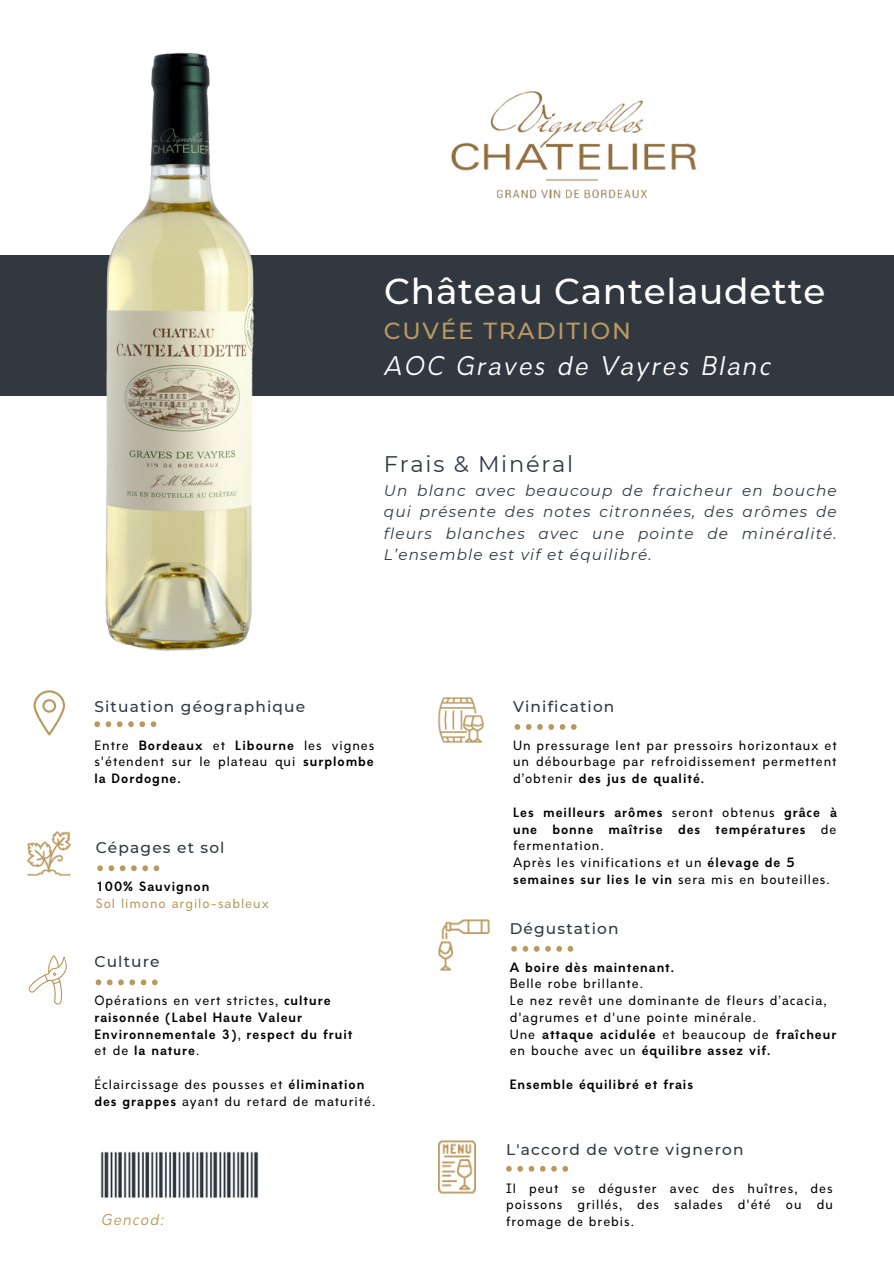
<style>
.page{position:relative;width:894px;height:1264px;background:#fff}
.page>*{position:absolute;margin:0;border:0;box-sizing:border-box;transform-origin:0 0}
.t1{font:500 35.85px "Montserrat";letter-spacing:.02em;color:#fff}
.t2{font:italic 25.2px "Amicale";letter-spacing:.075em;color:#fff}
.t3{font:500 23.25px "Montserrat";letter-spacing:.075em;color:#ba9960}
.t4{font:22.5px "Montserrat";letter-spacing:.075em;color:#313840}
.t5{font:italic 15.3px/21.5px "Montserrat";letter-spacing:.075em;color:#313840;text-align:justify}
.t6{font:500 15.3px "Montserrat";letter-spacing:.075em;color:#313840}
.t7{font:italic 14.7px "Amicale";letter-spacing:.075em;color:#ba9960}
.t8{font:500 12.6px/16.8px "Amicale";letter-spacing:.075em;color:#000;text-align:justify}
.t9{font:700 12.6px/16.8px "Amicale";letter-spacing:.075em;color:#000}
.t10{font:500 12.6px "Amicale";letter-spacing:.075em;color:#ba9960}
.s1{font-weight:700}
.s2{font-weight:500}
</style>
<div class="page">
<img style="left:451px;top:91px;width:246px;height:108px">
<div style="left:0;top:255px;width:893px;height:141px;background:#313840"></div>
<svg style="left:94px;top:721px;width:62px;height:6px"></svg>
<svg style="left:97px;top:865px;width:62px;height:6px"></svg>
<img style="left:438px;top:697px;width:45px;height:45px">
<img style="left:438px;top:919px;width:51px;height:51px">
<svg style="left:514px;top:724px;width:62px;height:6px"></svg>
<svg style="left:511px;top:945px;width:62px;height:6px"></svg>
<svg style="left:506px;top:1165px;width:62px;height:6px"></svg>
<img style="left:438px;top:1140px;width:38px;height:53px">
<img style="left:105px;top:52px;width:149px;height:600px">
<img style="left:27px;top:831px;width:44px;height:44px">
<svg style="left:34px;top:690px;width:31px;height:45px"></svg>
<svg style="left:96px;top:979px;width:62px;height:6px"></svg>
<svg style="left:28px;top:955px;width:39px;height:50px"></svg>
<img style="left:100px;top:1151px;width:158px;height:47px">
<p class="t1" style="left:384px;top:269px;width:442px">Château Cantelaudette</p>
<p class="t3" style="left:383px;top:317px;width:248px">CUVÉE TRADITION</p>
<p class="t2" style="left:385px;top:355px;width:388px">AOC Graves de Vayres Blanc</p>
<p class="t4" style="left:383px;top:450px;width:191px">Frais &amp; Minéral</p>
<p class="t5" style="left:383px;top:480px;width:454px">Un blanc avec beaucoup de fraicheur en bouche qui présente des notes citronnées, des arômes de fleurs blanches avec une pointe de minéralité.<br>L’ensemble est vif et équilibré.</p>
<p class="t6" style="left:94px;top:697px;width:212px">Situation géographique</p>
<p class="t8" style="left:94px;top:738px;width:281px">Entre <span class="s1">Bordeaux</span> et <span class="s1">Libourne</span> les vignes s'étendent sur le plateau qui <span class="s1">surplombe la Dordogne.</span></p>
<p class="t6" style="left:96px;top:838px;width:130px">Cépages et sol</p>
<p class="t9" style="left:96px;top:879px;width:115px">100% Sauvignon</p>
<p class="t10" style="left:96px;top:898px;width:174px">Sol limono argilo-sableux</p>
<p class="t6" style="left:94px;top:952px;width:67px">Culture</p>
<p class="t9" style="left:94px;top:993px;width:259px"><span class="s2">Opérations en vert strictes,</span> culture raisonnée (Label Haute Valeur<br>Environnementale 3)<span class="s2">,</span> respect du fruit</p>
<p class="t9" style="left:94px;top:1043px;width:106px"><span class="s2">et de</span> la nature<span class="s2">.</span></p>
<p class="t8" style="left:94px;top:1077px;width:282px">Éclaircissage des pousses et <span class="s1">élimination des grappes</span> ayant du retard de maturité.</p>
<p class="t7" style="left:101px;top:1213px;width:65px">Gencod:</p>
<p class="t6" style="left:513px;top:697px;width:103px">Vinification</p>
<p class="t8" style="left:513px;top:738px;width:325px">Un pressurage lent par pressoirs horizontaux et un débourbage par refroidissement permettent d’obtenir <span class="s1">des jus de qualité.</span></p>
<p class="t9" style="left:513px;top:805px;width:325px;text-align:justify">Les meilleurs arômes <span class="s2">seront obtenus</span> grâce à une bonne maîtrise des températures <span class="s2">de fermentation.</span></p>
<p class="t8" style="left:513px;top:855px;width:283px">Après les vinifications et un <span class="s1">élevage de 5</span></p>
<p class="t9" style="left:513px;top:872px;width:318px">semaines sur lies le vin <span class="s2">sera mis en bouteilles.</span></p>
<p class="t6" style="left:509px;top:919px;width:110px">Dégustation</p>
<p class="t9" style="left:509px;top:960px;width:166px">A boire dès maintenant.</p>
<p class="t8" style="left:509px;top:976px;width:135px">Belle robe brillante.</p>
<p class="t8" style="left:509px;top:993px;width:318px">Le nez revêt une dominante de fleurs d’acacia,</p>
<p class="t8" style="left:509px;top:1010px;width:248px">d'agrumes et d'une pointe minérale.</p>
<p class="t9" style="left:509px;top:1027px;width:328px"><span class="s2">Une</span> attaque acidulée <span class="s2">et beaucoup de</span> fraîcheur <span class="s2">en bouche avec un</span> équilibre assez vif.</p>
<p class="t9" style="left:509px;top:1077px;width:185px">Ensemble équilibré et frais</p>
<p class="t6" style="left:506px;top:1139px;width:239px">L'accord de votre vigneron</p>
<p class="t8" style="left:506px;top:1180px;width:328px">Il peut se déguster avec des huîtres, des poissons grillés, des salades d'été ou du fromage de brebis.</p>
</div>
